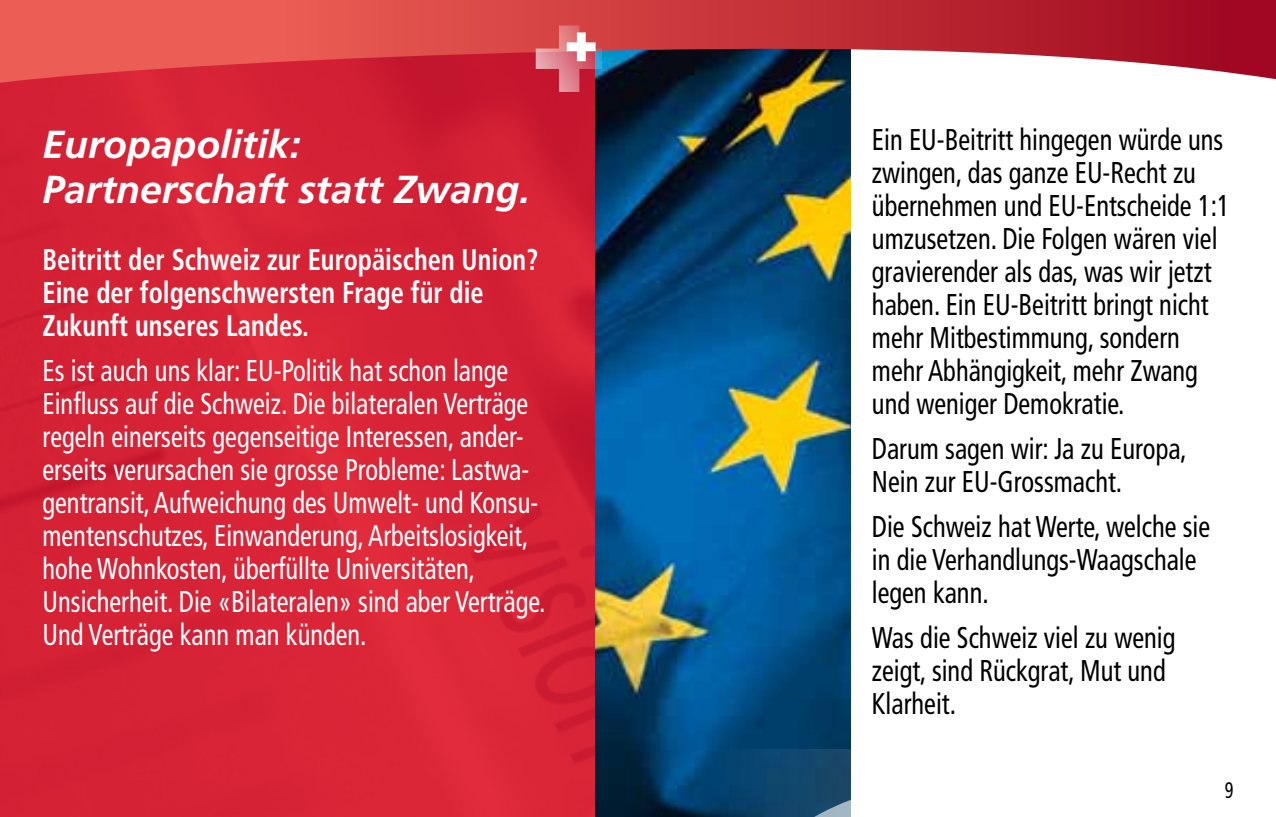
<style>
.page{position:relative;width:1276px;height:817px;background:#fff}
.page>*{position:absolute;margin:0;border:0;box-sizing:border-box;transform-origin:0 0}
.t1{font:italic 700 39px/45px "Frutiger";color:#fff}
.t2{font:condensed 30px/33px "Frutiger";color:#000;scale:.88 1}
.t3{font:condensed 30px/33px "Frutiger";color:#fff;scale:.88 1}
.t4{font:700 condensed 30px/33px "Frutiger";color:#fff;scale:.88 1}
.t5{font:condensed 22.5px "Frutiger";color:#000;scale:.8 1}
</style>
<div class="page">
<img style="left:0;top:83px;width:595px;height:733px">
<img style="left:595px;top:79px;width:255px;height:737px">
<svg style="left:0;top:0;width:638px;height:83px;background:#da494a"></svg>
<svg style="left:536px;top:26px;width:66px;height:66px;background:#cc6874"></svg>
<svg style="left:638px;top:0;width:638px;height:79px"></svg>
<svg style="left:638px;top:748px;width:137px;height:68px;background:#033e68"></svg>
<svg style="left:775px;top:748px;width:76px;height:68px;background:#1c4c6e"></svg>
<h1 class="t1" style="left:43px;top:121px;width:489px">Europapolitik:<br>Partnerschaft statt Zwang.</h1>
<p class="t4" style="left:43px;top:243px;width:565px">Beitritt der Schweiz zur Europäischen Union?<br>Eine der folgenschwersten Frage für die<br>Zukunft unseres Landes.</p>
<p class="t3" style="left:43px;top:354px;width:573px">Es ist auch uns klar: EU-Politik hat schon lange Einfluss auf die Schweiz. Die bilateralen Verträge regeln einerseits gegenseitige Interessen, ander&shy;erseits verursachen sie grosse Probleme: Lastwa&shy;gentransit, Aufweichung des Umwelt- und Konsu&shy;mentenschutzes, Einwanderung, Arbeitslosigkeit, hohe Wohnkosten, überfüllte Universitäten, Unsicherheit. Die «Bilateralen» sind aber Verträge.<br>Und Verträge kann man künden.</p>
<p class="t2" style="left:872px;top:123px;width:408px">Ein EU-Beitritt hingegen würde uns zwingen, das ganze EU-Recht zu übernehmen und EU-Entscheide 1:1 umzusetzen. Die Folgen wären viel gravierender als das, was wir jetzt haben. Ein EU-Beitritt bringt nicht mehr Mitbestimmung, sondern mehr Abhängigkeit, mehr Zwang und weniger Demokratie.</p>
<p class="t2" style="left:872px;top:432px;width:359px">Darum sagen wir: Ja zu Europa,<br>Nein zur EU-Grossmacht.</p>
<p class="t2" style="left:872px;top:510px;width:386px">Die Schweiz hat Werte, welche sie in die Verhandlungs-Waagschale legen kann.</p>
<p class="t2" style="left:872px;top:621px;width:346px">Was die Schweiz viel zu wenig zeigt, sind Rückgrat, Mut und<br>Klarheit.</p>
<p class="t5" style="left:1224px;top:776px;width:12px">9</p>
</div>
